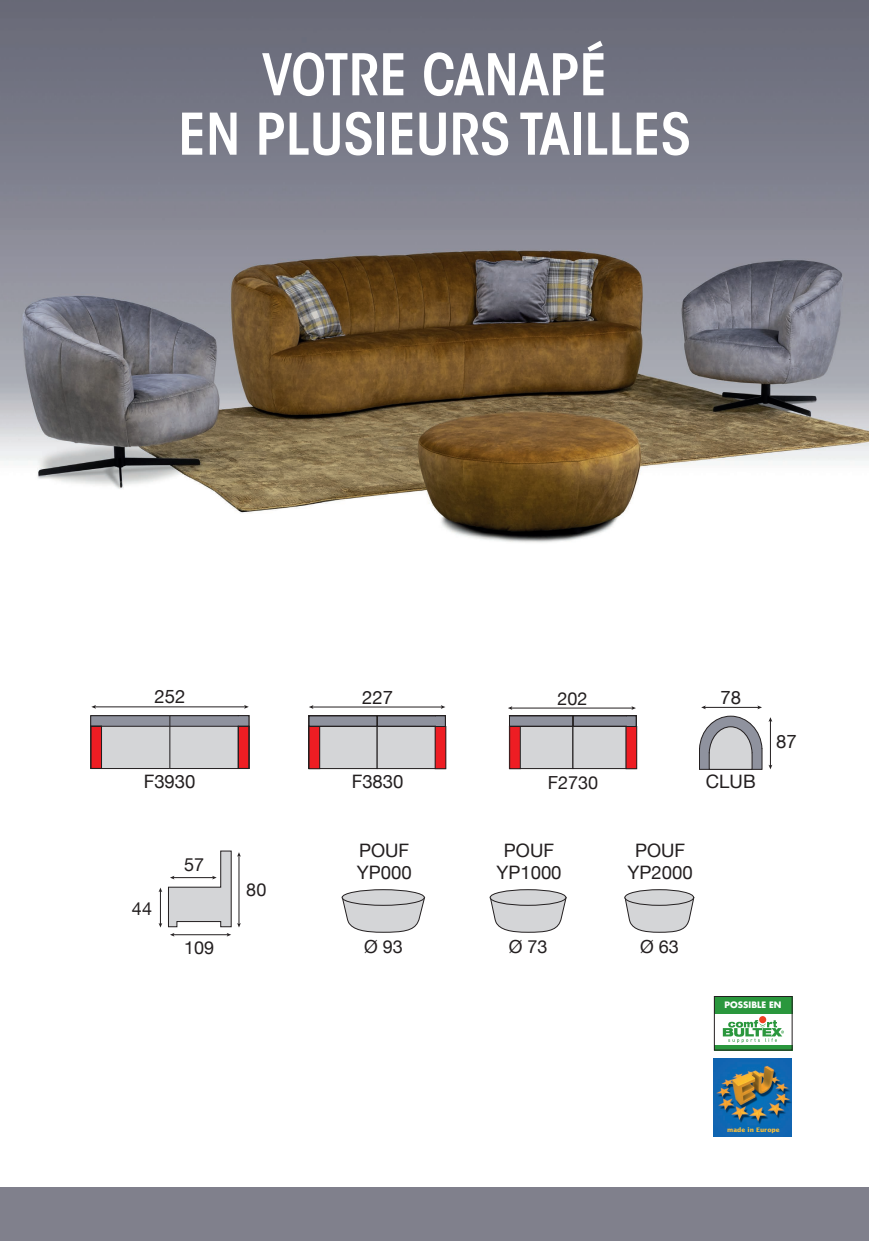
<style>
.page{position:relative;width:869px;height:1241px;background:#fff}
.page>*{position:absolute;margin:0;border:0;box-sizing:border-box;transform-origin:0 0}
.t1{font:600 condensed 56.88px/59.4px "ITC Avant Garde Std";color:#fff;text-align:center}
.t2{font:18.5px/22.2px "Helvetica Neue";color:#231f20;text-align:center}
.t3{font:18px "Helvetica Neue";color:#231f20}
.t4{font:700 8.62px "Futura Std";color:#fff}
.t5{font:700 6.12px "Lucida Sans Std";color:#febe37}
</style>
<div class="page">
<img style="left:0;top:0;width:868px;height:543px">
<div style="left:0;top:1187px;width:868px;height:53px;background:#80808c"></div>
<svg style="left:341px;top:896px;width:84px;height:36px"></svg>
<hr style="left:511px;top:707px;width:121px;height:1px;background:#231f20">
<hr style="left:160px;top:890px;width:1px;height:34px;background:#231f20">
<svg style="left:158px;top:922px;width:4px;height:5px"></svg>
<svg style="left:168px;top:850px;width:73px;height:86px"></svg>
<hr style="left:95px;top:706px;width:150px;height:1px;background:#231f20">
<svg style="left:91px;top:705px;width:5px;height:3px"></svg>
<svg style="left:244px;top:705px;width:5px;height:3px"></svg>
<hr style="left:312px;top:706px;width:130px;height:1px;background:#231f20">
<svg style="left:440px;top:705px;width:5px;height:3px"></svg>
<hr style="left:704px;top:707px;width:54px;height:1px;background:#231f20">
<svg style="left:757px;top:705px;width:4px;height:4px"></svg>
<hr style="left:769px;top:720px;width:1px;height:46px;background:#231f20">
<svg style="left:768px;top:764px;width:4px;height:5px"></svg>
<svg style="left:90px;top:715px;width:159px;height:54px"></svg>
<div style="left:91px;top:726px;width:10px;height:42px;background:#ee1d23"></div>
<div style="left:91px;top:726px;width:11px;height:42px;border:1px solid #231f20"></div>
<div style="left:238px;top:726px;width:11px;height:42px;background:#ee1d23"></div>
<div style="left:238px;top:726px;width:11px;height:42px;border:1px solid #231f20"></div>
<hr style="left:169px;top:715px;width:1px;height:53px;background:#231f20">
<svg style="left:308px;top:715px;width:137px;height:53px"></svg>
<div style="left:435px;top:726px;width:10px;height:42px;background:#ee1d23"></div>
<div style="left:309px;top:726px;width:10px;height:42px;background:#ee1d23"></div>
<div style="left:308px;top:726px;width:12px;height:42px;border:1px solid #231f20"></div>
<svg style="left:508px;top:715px;width:128px;height:53px"></svg>
<div style="left:625px;top:726px;width:11px;height:42px;background:#ee1d23"></div>
<div style="left:509px;top:726px;width:11px;height:42px;background:#ee1d23"></div>
<div style="left:509px;top:726px;width:11px;height:42px;border:1px solid #231f20"></div>
<div style="left:342px;top:889px;width:82px;height:16px;background:#d4d5d7;border-radius:50%"></div>
<div style="left:341px;top:889px;width:83px;height:16px;border:1px solid #231f20;border-radius:50%"></div>
<svg style="left:489px;top:898px;width:77px;height:34px"></svg>
<div style="left:490px;top:889px;width:75px;height:16px;background:#d4d5d7;border-radius:50%"></div>
<div style="left:489px;top:889px;width:77px;height:16px;border:1px solid #231f20;border-radius:50%"></div>
<svg style="left:624px;top:896px;width:70px;height:36px"></svg>
<div style="left:624px;top:889px;width:69px;height:16px;background:#d4d5d7;border-radius:50%"></div>
<div style="left:624px;top:889px;width:69px;height:16px;border:1px solid #231f20;border-radius:50%"></div>
<svg style="left:699px;top:715px;width:63px;height:54px"></svg>
<img style="left:713px;top:1058px;width:78px;height:78px">
<svg style="left:758px;top:1015px;width:7px;height:8px"></svg>
<svg style="left:722px;top:1019px;width:61px;height:23px"></svg>
<div style="left:714px;top:996px;width:77px;height:17px;background:#2a973d"></div>
<div style="left:714px;top:1044px;width:77px;height:5px;background:#2a973d"></div>
<div style="left:713px;top:996px;width:78px;height:54px;border:1px solid #231f20"></div>
<h1 class="t1" style="left:178px;top:45px;width:514px">VOTRE CANAPÉ<br>EN PLUSIEURS TAILLES</h1>
<p class="t2" style="left:154px;top:684px;width:32px">252</p>
<p class="t2" style="left:144px;top:769px;width:53px">F3930</p>
<p class="t3" style="left:132px;top:897px;width:22px">44</p>
<p class="t3" style="left:184px;top:853px;width:22px">57</p>
<p class="t3" style="left:184px;top:936px;width:32px">109</p>
<p class="t3" style="left:246px;top:878px;width:22px">80</p>
<p class="t2" style="left:362px;top:685px;width:32px">227</p>
<p class="t3" style="left:557px;top:687px;width:32px">202</p>
<p class="t2" style="left:720px;top:685px;width:22px">78</p>
<p class="t2" style="left:776px;top:730px;width:22px">87</p>
<p class="t2" style="left:351px;top:769px;width:53px">F3830</p>
<p class="t3" style="left:547px;top:771px;width:52px">F2730</p>
<p class="t2" style="left:705px;top:770px;width:51px">CLUB</p>
<p class="t2" style="left:356px;top:839px;width:56px;text-align:left">POUF<br>YP000</p>
<p class="t2" style="left:496px;top:839px;width:67px">POUF<br>YP1000</p>
<p class="t2" style="left:627px;top:839px;width:67px">POUF<br>YP2000</p>
<p class="t3" style="left:364px;top:936px;width:40px">Ø 93</p>
<p class="t3" style="left:508px;top:936px;width:40px">Ø 73</p>
<p class="t3" style="left:639px;top:936px;width:40px">Ø 63</p>
<p class="t4" style="left:724px;top:999px;width:58px">POSSIBLE EN</p>
<p class="t5" style="left:727px;top:1125px;width:54px">made in Europe</p>
</div>
